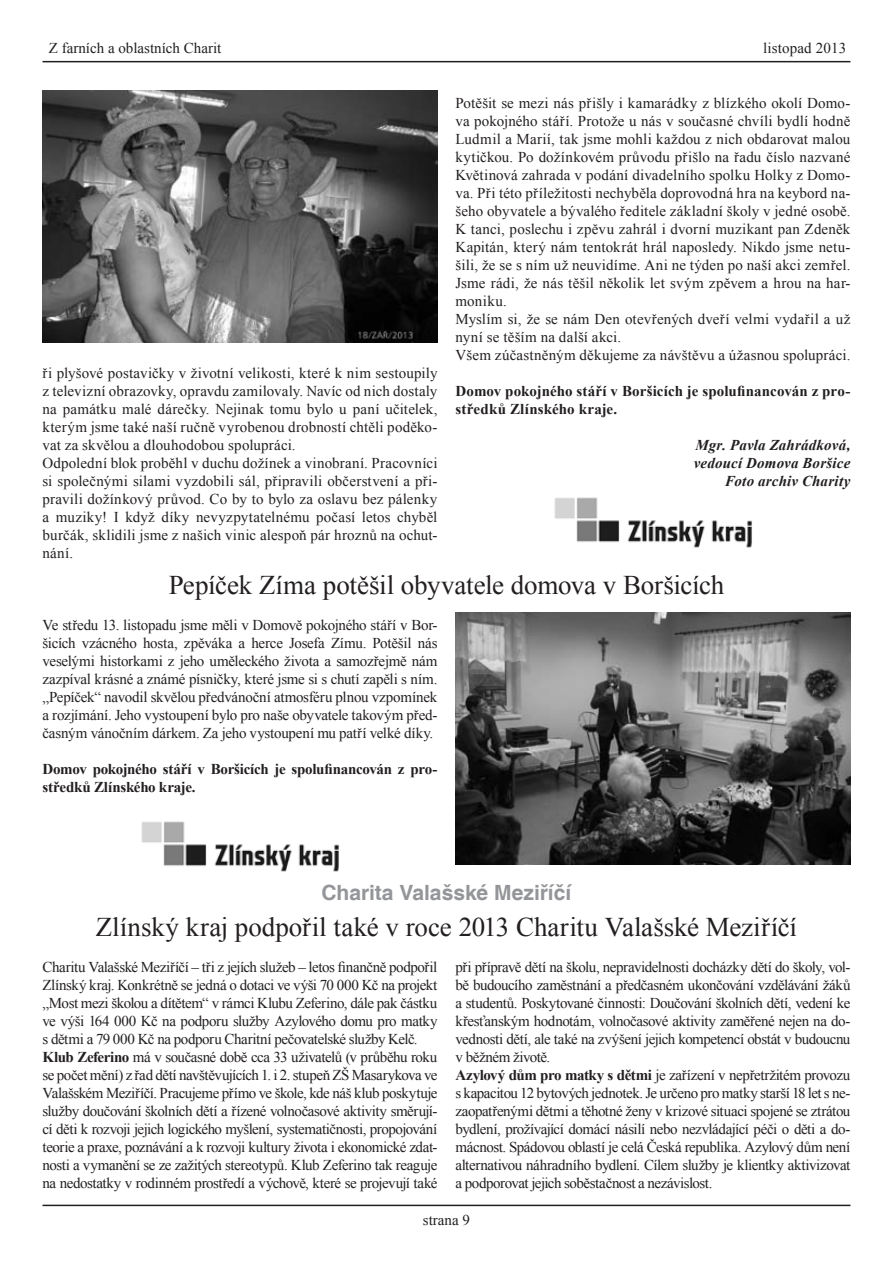
<style>
.page{position:relative;width:893px;height:1263px;background:#fff}
.page>*{position:absolute;margin:0;border:0;box-sizing:border-box;transform-origin:0 0}
.nadpis_text{font:27px "Times New Roman";letter-spacing:-.005em;color:#231f20}
.nadpis_text-2{font:700 21px "Helvetica";color:#939598}
.text{font:15px/18px "Times New Roman";color:#231f20;text-align:justify}
.text-2{font:700 15px/18px "Times New Roman";letter-spacing:-.005em;color:#231f20}
.podpis{font:italic 700 15px "Times New Roman";letter-spacing:.015em;color:#231f20}
.s1{font-weight:700}
</style>
<div class="page">
<hr style="left:43px;top:1205px;width:807px;height:1px;background:#231f20">
<hr style="left:43px;top:61px;width:807px;height:1px;background:#231f20">
<img style="left:43px;top:90px;width:394px;height:252px">
<img style="left:554px;top:497px;width:198px;height:51px">
<img style="left:455px;top:612px;width:395px;height:252px">
<img style="left:141px;top:821px;width:198px;height:51px">
<p class="text" style="left:49px;top:39px;width:174px">Z farních a oblastních Charit</p>
<p class="text" style="left:43px;top:364px;width:396px">ři plyšové postavičky v životní velikosti, které k nim sestoupily z televizní obrazovky, opravdu zamilovaly. Navíc od nich dostaly na památku malé dárečky. Nejinak tomu bylo u paní učitelek, kterým jsme také naší ručně vyrobenou drobností chtěli poděko&shy;vat za skvělou a dlouhodobou spolupráci.</p>
<p class="text" style="left:43px;top:454px;width:396px">Odpolední blok proběhl v duchu dožínek a vinobraní. Pracovníci si společnými silami vyzdobili sál, připravili občerstvení a při&shy;pravili dožínkový průvod. Co by to bylo za oslavu bez pálenky a muziky! I když díky nevyzpytatelnému počasí letos chyběl burčák, sklidili jsme z našich vinic alespoň pár hroznů na ochut&shy;nání.</p>
<p class="text" style="left:763px;top:39px;width:85px">listopad 2013</p>
<p class="text" style="left:455px;top:94px;width:396px">Potěšit se mezi nás přišly i kamarádky z blízkého okolí Domo&shy;va pokojného stáří. Protože u nás v současné chvíli bydlí hodně Ludmil a Marií, tak jsme mohli každou z nich obdarovat malou kytičkou. Po dožínkovém průvodu přišlo na řadu číslo nazvané Květinová zahrada v podání divadelního spolku Holky z Domo&shy;va. Při této příležitosti nechyběla doprovodná hra na keybord na&shy;šeho obyvatele a bývalého ředitele základní školy v jedné osobě.</p>
<p class="text" style="left:455px;top:220px;width:396px">K tanci, poslechu i zpěvu zahrál i dvorní muzikant pan Zdeněk Kapitán, který nám tentokrát hrál naposledy. Nikdo jsme netu&shy;šili, že se s ním už neuvidíme. Ani ne týden po naší akci zemřel.<br>Jsme rádi, že nás těšil několik let svým zpěvem a hrou na har&shy;moniku.</p>
<p class="text" style="left:455px;top:310px;width:396px">Myslím si, že se nám Den otevřených dveří velmi vydařil a už nyní se těším na další akci.</p>
<p class="text" style="left:455px;top:346px;width:396px">Všem zúčastněným děkujeme za návštěvu a úžasnou spolupráci.</p>
<p class="text-2" style="left:455px;top:382px;width:396px">Domov pokojného stáří v Boršicích je spolufinancován z pro&shy;středků Zlínského kraje.</p>
<p class="podpis" style="left:696px;top:435px;width:156px">Mgr. Pavla Zahrádková,</p>
<p class="podpis" style="left:694px;top:453px;width:158px">vedoucí Domova Boršice</p>
<p class="podpis" style="left:725px;top:471px;width:127px">Foto archiv Charity</p>
<p class="nadpis_text" style="left:169px;top:567px;width:557px">Pepíček Zíma potěšil obyvatele domova v Boršicích</p>
<p class="text" style="left:43px;top:616px;width:396px">Ve středu 13. listopadu jsme měli v Domově pokojného stáří v Bor&shy;šicích vzácného hosta, zpěváka a herce Josefa Zímu. Potěšil nás veselými historkami z jeho uměleckého života a samozřejmě nám zazpíval krásné a známé písničky, které jsme si s chutí zapěli s ním. „Pepíček“ navodil skvělou předvánoční atmosféru plnou vzpomínek a rozjímání. Jeho vystoupení bylo pro naše obyvatele takovým před&shy;časným vánočním dárkem. Za jeho vystoupení mu patří velké díky.</p>
<p class="text-2" style="left:43px;top:760px;width:396px">Domov pokojného stáří v Boršicích je spolufinancován z pro&shy;středků Zlínského kraje.</p>
<p class="nadpis_text-2" style="left:321px;top:880px;width:251px">Charita Valašské Meziříčí</p>
<p class="nadpis_text" style="left:96px;top:909px;width:703px">Zlínský kraj podpořil také v roce 2013 Charitu Valašské Meziříčí</p>
<p class="text" style="left:43px;top:958px;width:396px">Charitu Valašské Meziříčí – tři z jejích služeb – letos finančně podpořil Zlínský kraj. Konkrétně se jedná o dotaci ve výši 70 000 Kč na projekt „Most mezi školou a dítětem“ v rámci Klubu Zeferino, dále pak částku ve výši 164 000 Kč na podporu služby Azylového domu pro matky s dětmi a 79 000 Kč na podporu Charitní pečovatelské služby Kelč.</p>
<p class="text" style="left:43px;top:1048px;width:396px"><span class="s1">Klub Zeferino</span> má v současné době cca 33 uživatelů (v průběhu roku se počet mění) z řad dětí navštěvujících 1. i 2. stupeň ZŠ Masarykova ve Valašském Meziříčí. Pracujeme přímo ve škole, kde náš klub poskytuje služby doučování školních dětí a řízené volnočasové aktivity směrují&shy;cí děti k rozvoji jejich logického myšlení, systematičnosti, propojování teorie a praxe, poznávání a k rozvoji kultury života i ekonomické zdat&shy;nosti a vymanění se ze zažitých stereotypů. Klub Zeferino tak reaguje na nedostatky v rodinném prostředí a výchově, které se projevují také</p>
<p class="text" style="left:455px;top:958px;width:396px">při přípravě dětí na školu, nepravidelnosti docházky dětí do školy, vol&shy;bě budoucího zaměstnání a předčasném ukončování vzdělávání žáků a studentů. Poskytované činnosti: Doučování školních dětí, vedení ke křesťanským hodnotám, volnočasové aktivity zaměřené nejen na do&shy;vednosti dětí, ale také na zvýšení jejich kompetencí obstát v budoucnu v běžném životě.</p>
<p class="text" style="left:455px;top:1066px;width:396px"><span class="s1">Azylový dům pro matky s dětmi</span> je zařízení v nepřetržitém provozu s kapacitou 12 bytových jednotek. Je určeno pro matky starší 18 let s ne&shy;zaopatřenými dětmi a těhotné ženy v krizové situaci spojené se ztrátou bydlení, prožívající domácí násilí nebo nezvládající péči o děti a do&shy;mácnost. Spádovou oblastí je celá Česká republika. Azylový dům není alternativou náhradního bydlení. Cílem služby je klientky aktivizovat a podporovat jejich soběstačnost a nezávislost.</p>
<p class="text" style="left:423px;top:1210px;width:49px">strana 9</p>
</div>
